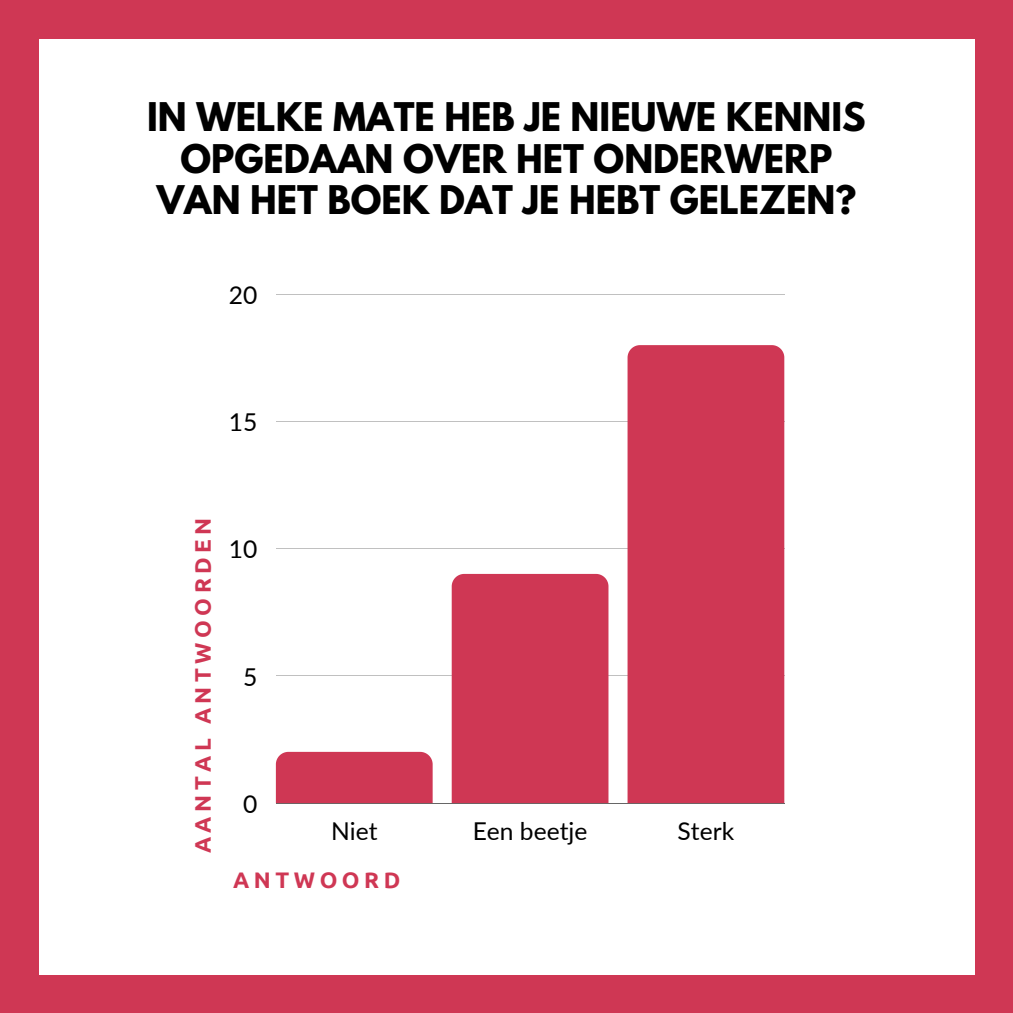
<style>
.page{position:relative;width:1013px;height:1013px;background:#fff}
.page>*{position:absolute;margin:0;border:0;box-sizing:border-box;transform-origin:0 0}
.t1{font:700 35px/41.2px "League Spartan";color:#000;text-align:center}
.t2{font:24.62px "Lato";color:#000}
.t3{font:700 22.5px "Ubuntu";letter-spacing:.2em;color:#cf3754}
</style>
<div class="page">
<div style="left:0;top:0;width:1012px;height:1012px;background:#cf3754"></div>
<div style="left:39px;top:39px;width:935px;height:935px;background:#fff"></div>
<hr style="left:276px;top:294px;width:508px;height:1px;background:#000">
<hr style="left:276px;top:421px;width:508px;height:1px;background:#000">
<hr style="left:276px;top:548px;width:508px;height:1px;background:#000">
<hr style="left:276px;top:675px;width:508px;height:1px;background:#000">
<hr style="left:276px;top:802px;width:508px;height:1px;background:#000">
<div style="left:276px;top:752px;width:156px;height:51px;background:#cf3754"></div>
<div style="left:451px;top:574px;width:157px;height:229px;background:#cf3754"></div>
<div style="left:627px;top:345px;width:157px;height:458px;background:#cf3754"></div>
<p class="t1" style="left:147px;top:101px;width:720px">IN WELKE MATE HEB JE NIEUWE KENNIS<br>OPGEDAAN OVER HET ONDERWERP<br>VAN HET BOEK DAT JE HEBT GELEZEN?</p>
<p class="t2" style="left:229px;top:280px;width:30px">20</p>
<p class="t2" style="left:229px;top:407px;width:30px">15</p>
<p class="t3" style="left:190px;top:853px;width:337px;rotate:-90deg">AANTAL ANTWOORDEN</p>
<p class="t2" style="left:229px;top:534px;width:30px">10</p>
<p class="t2" style="left:243px;top:661px;width:16px">5</p>
<p class="t2" style="left:243px;top:788px;width:16px">0</p>
<p class="t2" style="left:331px;top:815px;width:48px">Niet</p>
<p class="t2" style="left:473px;top:815px;width:116px">Een beetje</p>
<p class="t2" style="left:677px;top:815px;width:58px">Sterk</p>
<p class="t3" style="left:233px;top:867px;width:169px">ANTWOORD</p>
</div>
